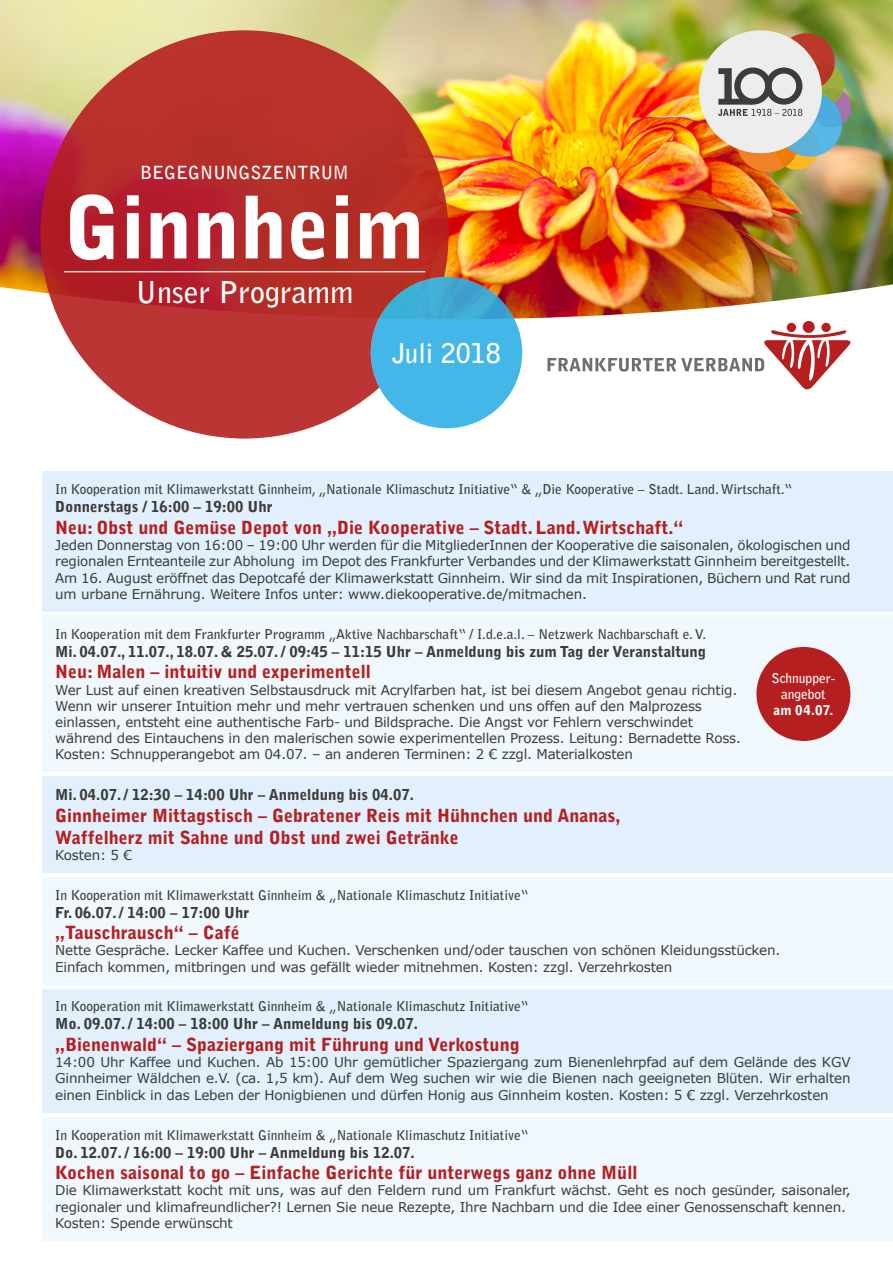
<style>
.page{position:relative;width:893px;height:1263px;background:#fff}
.page>*{position:absolute;margin:0;border:0;box-sizing:border-box;transform-origin:0 0}
.t1{font:900 85.5px "Bell Gothic Std";color:#fff}
.t2{font:700 30px "Bell Gothic Std";color:#fff}
.t3{font:700 27px "Bell Gothic Std";color:#fff}
.t4{font:900 18px/21.6px "Bell Gothic Std";color:#b51f1f}
.t5{font:700 18px "Bell Gothic Std";color:#fff}
.t6{font:900 15px "Bell Gothic Std";color:#3c3c3b}
.t7{font:13.5px/16.2px "Verdana";letter-spacing:-.015em;color:#3c3c3b}
.t8{font:700 13.5px "Bell Gothic Std";color:#3c3c3b}
.t9{font:700 13.5px/16.2px "Bell Gothic Std";letter-spacing:-.005em;color:#fff;text-align:center}
.t10{font:900 13.5px "Bell Gothic Std";color:#fff}
</style>
<div class="page">
<img style="left:0;top:0;width:893px;height:321px">
<img style="left:699px;top:30px;width:152px;height:142px">
<div style="left:787px;top:323px;width:9px;height:9px;background:#b51f1f;border-radius:50%"></div>
<div style="left:821px;top:323px;width:10px;height:9px;background:#b51f1f;border-radius:50%"></div>
<div style="left:803px;top:321px;width:12px;height:12px;background:#b51f1f;border-radius:50%"></div>
<svg style="left:547px;top:330px;width:303px;height:59px"></svg>
<div style="left:371px;top:277px;width:151px;height:151px;background:linear-gradient(to bottom,#40a6d3,#43bef0);border-radius:50%"></div>
<svg style="left:40px;top:30px;width:409px;height:409px;fill:#b8322d"></svg>
<hr style="left:64px;top:271px;width:361px;height:1px;background:#fff">
<div style="left:43px;top:616px;width:850px;height:156px;background:#f0f8fd"></div>
<div style="left:43px;top:472px;width:850px;height:140px;background:#e1f0fc"></div>
<div style="left:43px;top:776px;width:850px;height:96px;background:#e1f0fc"></div>
<div style="left:43px;top:877px;width:850px;height:107px;background:#f0f8fd"></div>
<div style="left:43px;top:988px;width:850px;height:124px;background:#e1f0fc"></div>
<div style="left:43px;top:1117px;width:850px;height:123px;background:#f0f8fd"></div>
<div style="left:756px;top:647px;width:94px;height:94px;background:#b51f1f;border-radius:50%"></div>
<h3 class="t5" style="left:140px;top:162px;width:210px">BEGEGNUNGSZENTRUM</h3>
<h1 class="t1" style="left:64px;top:178px;width:363px">Ginnheim</h1>
<h2 class="t2" style="left:135px;top:274px;width:220px">Unser Programm</h2>
<h3 class="t3" style="left:392px;top:337px;width:110px">Juli 2018</h3>
<p class="t8" style="left:55px;top:481px;width:738px">In Kooperation mit Klimawerkstatt Ginnheim, „Nationale Klimaschutz Initiative“ &amp; „Die Kooperative – Stadt. Land. Wirtschaft.“</p>
<p class="t6" style="left:55px;top:498px;width:219px">Donnerstags / 16:00 – 19:00 Uhr</p>
<h3 class="t4" style="left:55px;top:517px;width:630px">Neu: Obst und Gemüse Depot von „Die Kooperative – Stadt. Land. Wirtschaft.“</h3>
<p class="t7" style="left:55px;top:537px;width:797px;text-align:justify">Jeden Donnerstag von 16:00 – 19:00 Uhr werden für die MitgliederInnen der Kooperative die saisonalen, ökologischen und regionalen Ernteanteile zur Abholung im Depot des Frankfurter Verbandes und der Klimawerkstatt Ginnheim bereitgestellt.<br>Am 16. August eröffnet das Depotcafé der Klimawerkstatt Ginnheim. Wir sind da mit Inspirationen, Büchern und Rat rund um urbane Ernährung. Weitere Infos unter: www.diekooperative.de/mitmachen.</p>
<p class="t8" style="left:55px;top:626px;width:652px">In Kooperation mit dem Frankfurter Programm „Aktive Nachbarschaft“ / I.d.e.a.l. – Netzwerk Nachbarschaft e. V.</p>
<p class="t6" style="left:55px;top:643px;width:652px">Mi. 04.07., 11.07., 18.07. &amp; 25.07. / 09:45 – 11:15 Uhr – Anmeldung bis zum Tag der Veranstaltung</p>
<h3 class="t4" style="left:55px;top:661px;width:317px">Neu: Malen – intuitiv und experimentell</h3>
<p class="t7" style="left:55px;top:682px;width:687px">Wer Lust auf einen kreativen Selbstausdruck mit Acrylfarben hat, ist bei diesem Angebot genau richtig.<br>Wenn wir unserer Intuition mehr und mehr vertrauen schenken und uns offen auf den Malprozess einlassen, entsteht eine authentische Farb- und Bildsprache. Die Angst vor Fehlern verschwindet während des Eintauchens in den malerischen sowie experimentellen Prozess. Leitung: Bernadette Ross.<br>Kosten: Schnupperangebot am 04.07. – an anderen Terminen: 2 € zzgl. Materialkosten</p>
<p class="t9" style="left:771px;top:670px;width:65px">Schnupper&shy;angebot</p>
<p class="t10" style="left:774px;top:702px;width:61px">am 04.07.</p>
<p class="t6" style="left:55px;top:786px;width:360px">Mi. 04.07. / 12:30 – 14:00 Uhr – Anmeldung bis 04.07.</p>
<h3 class="t4" style="left:55px;top:805px;width:567px">Ginnheimer Mittagstisch – Gebratener Reis mit Hühnchen und Ananas,<br>Waffelherz mit Sahne und Obst und zwei Getränke</h3>
<p class="t7" style="left:55px;top:847px;width:78px">Kosten: 5 €</p>
<p class="t8" style="left:55px;top:886px;width:474px">In Kooperation mit Klimawerkstatt Ginnheim &amp; „Nationale Klimaschutz Initiative“</p>
<p class="t6" style="left:55px;top:903px;width:195px">Fr. 06.07. / 14:00 – 17:00 Uhr</p>
<h3 class="t4" style="left:55px;top:922px;width:186px">„Tauschrausch“ – Café</h3>
<p class="t7" style="left:55px;top:942px;width:726px">Nette Gespräche. Lecker Kaffee und Kuchen. Verschenken und/oder tauschen von schönen Kleidungsstücken.<br>Einfach kommen, mitbringen und was gefällt wieder mitnehmen. Kosten: zzgl. Verzehrkosten</p>
<p class="t8" style="left:55px;top:998px;width:474px">In Kooperation mit Klimawerkstatt Ginnheim &amp; „Nationale Klimaschutz Initiative“</p>
<p class="t6" style="left:55px;top:1015px;width:364px">Mo. 09.07. / 14:00 – 18:00 Uhr – Anmeldung bis 09.07.</p>
<h3 class="t4" style="left:55px;top:1034px;width:466px">„Bienenwald“ – Spaziergang mit Führung und Verkostung</h3>
<p class="t7" style="left:55px;top:1054px;width:797px;text-align:justify">14:00 Uhr Kaffee und Kuchen. Ab 15:00 Uhr gemütlicher Spaziergang zum Bienenlehrpfad auf dem Gelände des KGV Ginnheimer Wäldchen e.V. (ca. 1,5 km). Auf dem Weg suchen wir wie die Bienen nach geeigneten Blüten. Wir erhalten einen Einblick in das Leben der Honigbienen und dürfen Honig aus Ginnheim kosten. Kosten: 5 € zzgl. Verzehrkosten</p>
<p class="t8" style="left:55px;top:1126px;width:474px">In Kooperation mit Klimawerkstatt Ginnheim &amp; „Nationale Klimaschutz Initiative“</p>
<p class="t6" style="left:55px;top:1143px;width:361px">Do. 12.07. / 16:00 – 19:00 Uhr – Anmeldung bis 12.07.</p>
<h3 class="t4" style="left:55px;top:1162px;width:584px">Kochen saisonal to go – Einfache Gerichte für unterwegs ganz ohne Müll</h3>
<p class="t7" style="left:55px;top:1182px;width:797px">Die Klimawerkstatt kocht mit uns, was auf den Feldern rund um Frankfurt wächst. Geht es noch gesünder, saisonaler, regionaler und klimafreundlicher?! Lernen Sie neue Rezepte, Ihre Nachbarn und die Idee einer Genossenschaft kennen.<br>Kosten: Spende erwünscht</p>
</div>
